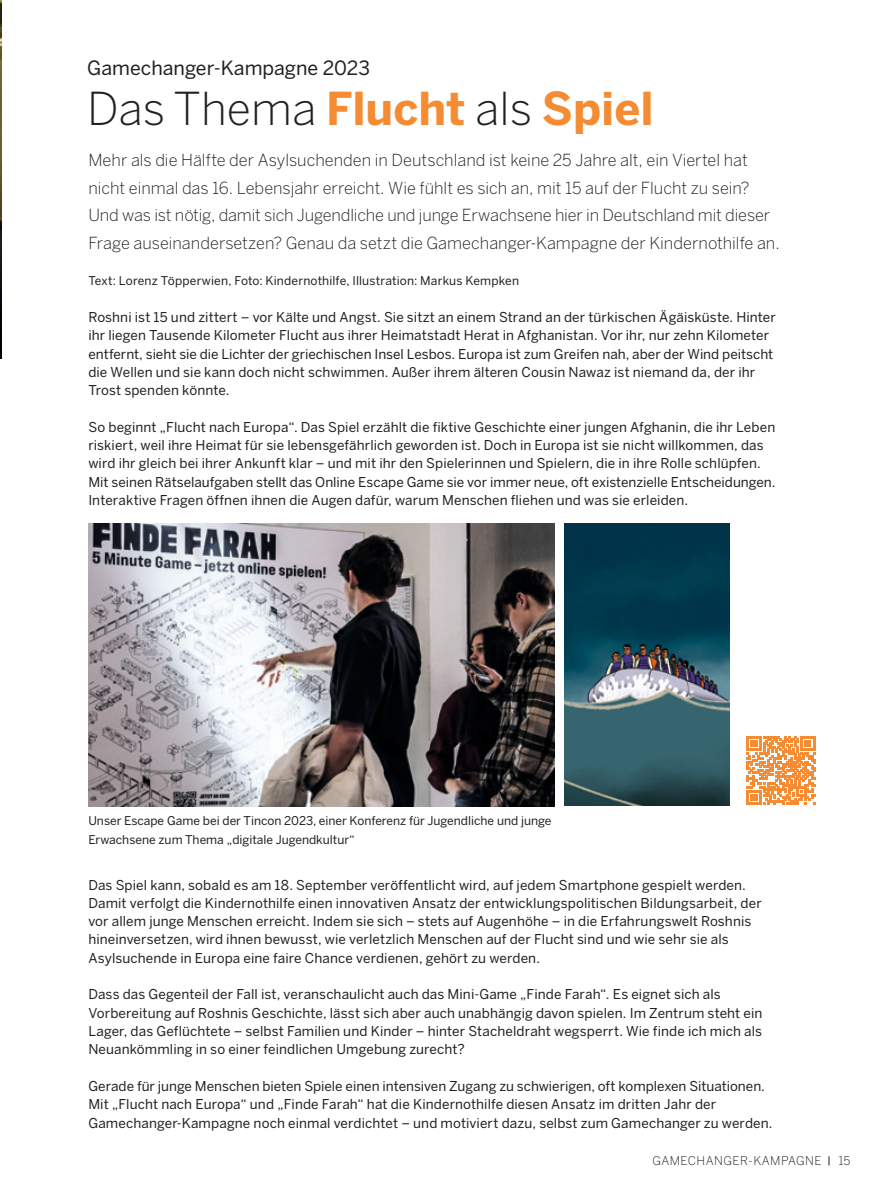
<style>
.page{position:relative;width:893px;height:1191px;background:#fff}
.page>*{position:absolute;margin:0;border:0;box-sizing:border-box;transform-origin:0 0}
.HL{font:300 45px "Benton Sans";color:#231f20}
.HL-2{font:19.5px "Benton Sans";color:#231f20}
.Überschrift_1{font:300 16.5px/27.5px "Benton Sans";letter-spacing:-.005em;color:#231f20}
.marginal_reg_7_5pt{font:13.5px/18.3px "Benton Sans";letter-spacing:.005em;color:#231f20}
.fließtext{font:12px/18.3px "Benton Sans";color:#231f20}
.Überschrift_1-2{font:12px "Benton Sans";letter-spacing:.01em;color:#231f20}
.quellen_6pt{font:300 12px "Benton Sans";letter-spacing:.04em;color:#231f20}
.s1{font-size:18px;color:#fff}
.s2{font-weight:700;color:#f58b32}
</style>
<div class="page">
<img style="left:0;top:1px;width:1px;height:358px">
<svg style="left:747px;top:736px;width:68px;height:68px"></svg>
<img style="left:88px;top:524px;width:466px;height:282px">
<img style="left:565px;top:524px;width:165px;height:281px">
<p class="HL-2" style="left:87px;top:57px;width:289px">Gamechanger-Kampagne 2023<span class="s1">:</span></p>
<p class="HL" style="left:87px;top:82px;width:568px">Das Thema <span class="s2">Flucht</span> als <span class="s2">Spiel</span></p>
<p class="Überschrift_1" style="left:88px;top:146px;width:693px">Mehr als die Hälfte der Asylsuchenden in Deutschland ist keine 25 Jahre alt, ein Viertel hat nicht einmal das 16. Lebensjahr erreicht. Wie fühlt es sich an, mit 15 auf der Flucht zu sein?<br>Und was ist nötig, damit sich Jugendliche und junge Erwachsene hier in Deutschland mit dieser Frage auseinandersetzen? Genau da setzt die Gamechanger-Kampagne der Kindernothilfe an.</p>
<p class="Überschrift_1-2" style="left:88px;top:274px;width:432px">Text: Lorenz Töpperwien, Foto: Kindernothilfe, Illustration: Markus Kempken</p>
<p class="marginal_reg_7_5pt" style="left:88px;top:308px;width:689px">Roshni ist 15 und zittert – vor Kälte und Angst. Sie sitzt an einem Strand an der türkischen Ägäisküste. Hinter ihr liegen Tausende Kilometer Flucht aus ihrer Heimatstadt Herat in Afghanistan. Vor ihr, nur zehn Kilometer entfernt, sieht sie die Lichter der griechischen Insel Lesbos. Europa ist zum Greifen nah, aber der Wind peitscht die Wellen und sie kann doch nicht schwimmen. Außer ihrem älteren Cousin Nawaz ist niemand da, der ihr Trost spenden könnte.</p>
<p class="marginal_reg_7_5pt" style="left:88px;top:417px;width:689px">So beginnt „Flucht nach Europa“. Das Spiel erzählt die fiktive Geschichte einer jungen Afghanin, die ihr Leben riskiert, weil ihre Heimat für sie lebensgefährlich geworden ist. Doch in Europa ist sie nicht willkommen, das wird ihr gleich bei ihrer Ankunft klar – und mit ihr den Spielerinnen und Spielern, die in ihre Rolle schlüpfen.<br>Mit seinen Rätselaufgaben stellt das Online Escape Game sie vor immer neue, oft existenzielle Entscheidungen.<br>Interaktive Fragen öffnen ihnen die Augen dafür, warum Menschen fliehen und was sie erleiden.</p>
<p class="fließtext" style="left:88px;top:812px;width:465px">Unser Escape Game bei der Tincon 2023, einer Konferenz für Jugendliche und junge<br>Erwachsene zum Thema „digitale Jugendkultur“</p>
<p class="marginal_reg_7_5pt" style="left:88px;top:875px;width:675px">Das Spiel kann, sobald es am 18. September veröffentlicht wird, auf jedem Smartphone gespielt werden.<br>Damit verfolgt die Kindernothilfe einen innovativen Ansatz der entwicklungspolitischen Bildungsarbeit, der vor allem junge Menschen erreicht. Indem sie sich – stets auf Augenhöhe – in die Erfahrungswelt Roshnis hineinversetzen, wird ihnen bewusst, wie verletzlich Menschen auf der Flucht sind und wie sehr sie als Asylsuchende in Europa eine faire Chance verdienen, gehört zu werden.</p>
<p class="marginal_reg_7_5pt" style="left:88px;top:985px;width:676px">Dass das Gegenteil der Fall ist, veranschaulicht auch das Mini-Game „Finde Farah“. Es eignet sich als Vorbereitung auf Roshnis Geschichte, lässt sich aber auch unabhängig davon spielen. Im Zentrum steht ein Lager, das Geflüchtete – selbst Familien und Kinder – hinter Stacheldraht wegsperrt. Wie finde ich mich als Neuankömmling in so einer feindlichen Umgebung zurecht?</p>
<p class="marginal_reg_7_5pt" style="left:88px;top:1076px;width:686px">Gerade für junge Menschen bieten Spiele einen intensiven Zugang zu schwierigen, oft komplexen Situationen.<br>Mit „Flucht nach Europa“ und „Finde Farah“ hat die Kindernothilfe diesen Ansatz im dritten Jahr der<br>Gamechanger-Kampagne noch einmal verdichtet – und motiviert dazu, selbst zum Gamechanger zu werden.</p>
<p class="quellen_6pt" style="left:652px;top:1154px;width:171px">GAMECHANGER-KAMPAGNE</p>
<p class="quellen_6pt" style="left:838px;top:1154px;width:14px">15</p>
</div>
